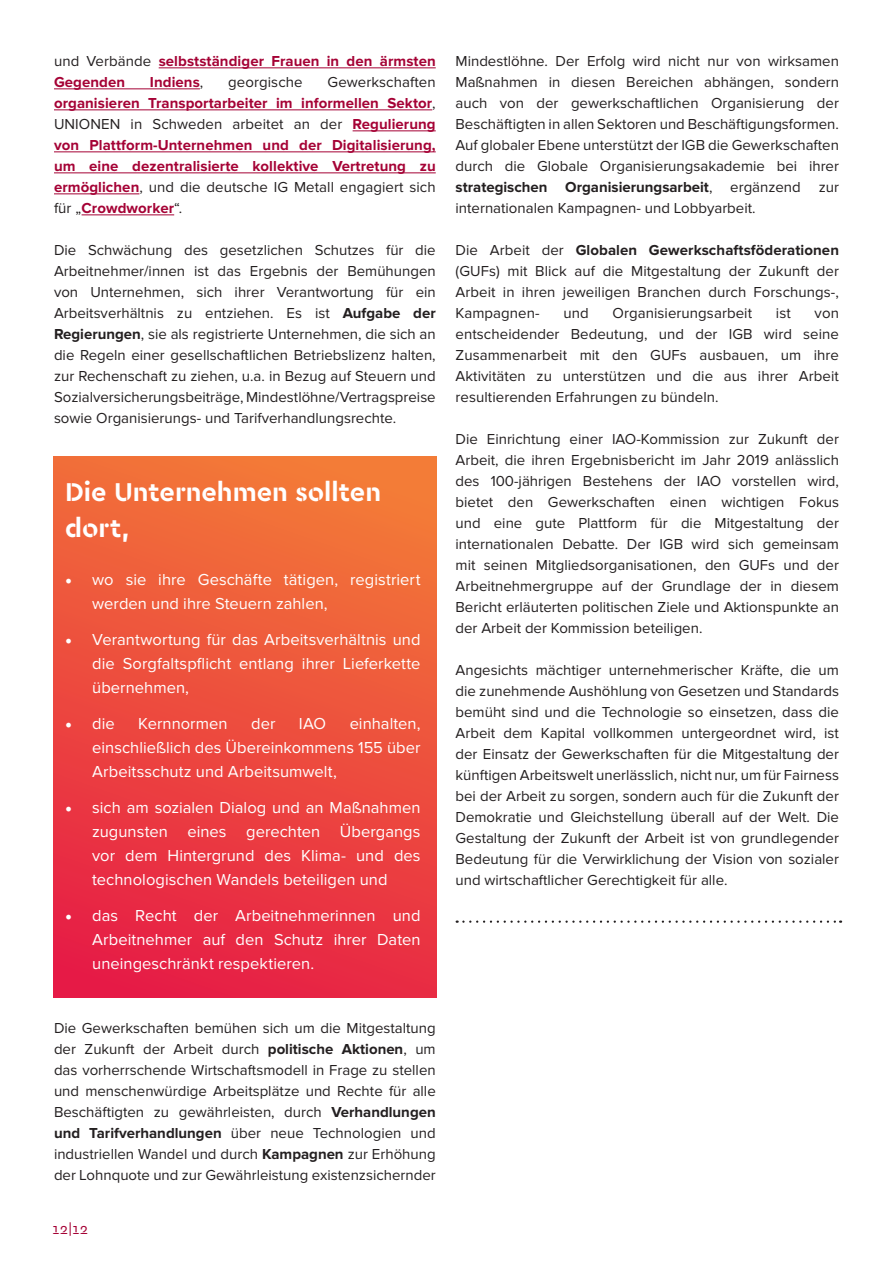
<style>
.page{position:relative;width:893px;height:1263px;background:#fff}
.page>*{position:absolute;margin:0;border:0;box-sizing:border-box;transform-origin:0 0}
.t1{font:700 27px/36px "Cera Stencil PRO";color:#fff}
.t2{font:16.5px/24px "Proxima Nova";letter-spacing:.005em;color:#fff;text-align:justify}
.t3{font:15px/21px "Proxima Nova";color:#231f20;text-align:justify}
.t4{font:700 15px/21px "Proxima Nova";letter-spacing:.005em;color:#a50235}
.t5{font:15px "Cera Stencil PRO";color:#a50235}
.s1{font-weight:400;color:#231f20}
.s2{font-weight:700}
.s3{font-family:"Minion Pro";font-size:18px}
</style>
<div class="page">
<hr style="left:159px;top:68px;width:277px;height:1px;background:#a50235">
<hr style="left:54px;top:89px;width:146px;height:1px;background:#a50235">
<hr style="left:54px;top:110px;width:378px;height:1px;background:#a50235">
<hr style="left:353px;top:131px;width:83px;height:1px;background:#a50235">
<hr style="left:54px;top:152px;width:382px;height:1px;background:#a50235">
<hr style="left:54px;top:173px;width:382px;height:1px;background:#a50235">
<hr style="left:54px;top:194px;width:85px;height:1px;background:#a50235">
<hr style="left:82px;top:215px;width:92px;height:1px;background:#a50235">
<div style="left:53px;top:456px;width:384px;height:542px;background:linear-gradient(to bottom,#f37937,#e72045)"></div>
<svg style="left:457px;top:920px;width:384px;height:3px"></svg>
<p class="t4" style="left:54px;top:51px;width:383px"><span class="s1">und Verbände</span> selbstständiger Frauen in den ärmsten<br>Gegenden</p>
<p class="t4" style="left:150px;top:72px;width:55px">Indiens<span class="s1">,</span></p>
<p class="t3" style="left:228px;top:72px;width:76px">georgische</p>
<p class="t4" style="left:54px;top:72px;width:383px;text-align:justify;text-indent:274px"><span class="s1">Gewerkschaften </span>organisieren Transportarbeiter im informellen Sektor<span class="s1">, UNIONEN in Schweden arbeitet an der</span> Regulierung von Plattform-Unternehmen und der Digitalisierung, um eine dezentralisierte kollektive Vertretung zu ermöglichen<span class="s1">, und die deutsche IG Metall engagiert sich für „</span>Crowdworker<span class="s1">“.</span></p>
<p class="t3" style="left:54px;top:240px;width:383px">Die Schwächung des gesetzlichen Schutzes für die Arbeitnehmer/innen ist das Ergebnis der Bemühungen von Unternehmen, sich ihrer Verantwortung für ein Arbeitsverhältnis zu entziehen. Es ist <span class="s2">Aufgabe der Regierungen</span>, sie als registrierte Unternehmen, die sich an die Regeln einer gesellschaftlichen Betriebslizenz halten, zur Rechenschaft zu ziehen, u.a. in Bezug auf Steuern und Sozialversicherungsbeiträge, Mindestlöhne/Vertragspreise sowie Organisierungs- und Tarifverhandlungsrechte.</p>
<h1 class="t1" style="left:65px;top:473px;width:317px">Die Unternehmen sollten dort,</h1>
<p class="t2" style="left:92px;top:568px;width:330px;text-indent:-27px"><span class="s3">•</span> wo sie ihre Geschäfte tätigen, registriert werden und ihre Steuern zahlen,</p>
<p class="t2" style="left:92px;top:628px;width:330px;text-indent:-27px"><span class="s3">•</span> Verantwortung für das Arbeitsverhältnis und die Sorgfaltspflicht entlang ihrer Lieferkette übernehmen,</p>
<p class="t2" style="left:65px;top:712px;width:51px"><span class="s3">•</span> die</p>
<p class="t2" style="left:138px;top:712px;width:91px">Kernnormen</p>
<p class="t2" style="left:251px;top:712px;width:26px">der</p>
<p class="t2" style="left:299px;top:712px;width:29px">IAO</p>
<p class="t2" style="left:92px;top:712px;width:330px;text-indent:257px">einhalten, einschließlich des Übereinkommens 155 über Arbeitsschutz und Arbeitsumwelt,</p>
<p class="t2" style="left:92px;top:796px;width:330px;text-indent:-27px"><span class="s3">•</span> sich am sozialen Dialog und an Maßnahmen zugunsten eines gerechten Übergangs vor dem Hintergrund des Klima- und des technologischen Wandels beteiligen und</p>
<p class="t2" style="left:92px;top:904px;width:330px;text-indent:-27px"><span class="s3">•</span> das Recht der Arbeitnehmerinnen und Arbeitnehmer auf den Schutz ihrer Daten uneingeschränkt respektieren.</p>
<p class="t3" style="left:456px;top:51px;width:385px">Mindestlöhne. Der Erfolg wird nicht nur von wirksamen Maßnahmen in diesen Bereichen abhängen, sondern auch von der gewerkschaftlichen Organisierung der Beschäftigten in allen Sektoren und Beschäftigungsformen.<br>Auf globaler Ebene unterstützt der IGB die Gewerkschaften durch die Globale Organisierungsakademie bei ihrer <span class="s2">strategischen Organisierungsarbeit</span>, ergänzend zur internationalen Kampagnen- und Lobbyarbeit.</p>
<p class="t3" style="left:456px;top:240px;width:385px">Die Arbeit der <span class="s2">Globalen Gewerkschaftsföderationen </span>(GUFs) mit Blick auf die Mitgestaltung der Zukunft der Arbeit in ihren jeweiligen Branchen durch Forschungs-, Kampagnen-</p>
<p class="t3" style="left:563px;top:303px;width:27px">und</p>
<p class="t3" style="left:612px;top:303px;width:141px">Organisierungsarbeit</p>
<p class="t3" style="left:776px;top:303px;width:16px">ist</p>
<p class="t3" style="left:456px;top:303px;width:385px;text-indent:359px">von entscheidender Bedeutung, und der IGB wird seine Zusammenarbeit mit den GUFs ausbauen, um ihre Aktivitäten zu unterstützen und die aus ihrer Arbeit resultierenden Erfahrungen zu bündeln.</p>
<p class="t3" style="left:456px;top:429px;width:385px">Die Einrichtung einer IAO-Kommission zur Zukunft der Arbeit, die ihren Ergebnisbericht im Jahr 2019 anlässlich des 100-jährigen Bestehens der IAO vorstellen wird, bietet den Gewerkschaften einen wichtigen Fokus und eine gute Plattform für die Mitgestaltung der internationalen Debatte. Der IGB wird sich gemeinsam mit seinen Mitgliedsorganisationen, den GUFs und der Arbeitnehmergruppe auf der Grundlage der in diesem Bericht erläuterten politischen Ziele und Aktionspunkte an der Arbeit der Kommission beteiligen.</p>
<p class="t3" style="left:456px;top:660px;width:385px">Angesichts mächtiger unternehmerischer Kräfte, die um die zunehmende Aushöhlung von Gesetzen und Standards bemüht sind und die Technologie so einsetzen, dass die Arbeit dem Kapital vollkommen untergeordnet wird, ist der Einsatz der Gewerkschaften für die Mitgestaltung der künftigen Arbeitswelt unerlässlich, nicht nur, um für Fairness bei der Arbeit zu sorgen, sondern auch für die Zukunft der Demokratie und Gleichstellung überall auf der Welt. Die Gestaltung der Zukunft der Arbeit ist von grundlegender Bedeutung für die Verwirklichung der Vision von sozialer und wirtschaftlicher Gerechtigkeit für alle.</p>
<p class="t3" style="left:54px;top:1018px;width:383px">Die Gewerkschaften bemühen sich um die Mitgestaltung der Zukunft der Arbeit durch <span class="s2">politische Aktionen</span>, um das vorherrschende Wirtschaftsmodell in Frage zu stellen und menschenwürdige Arbeitsplätze und Rechte für alle Beschäftigten zu gewährleisten, durch <span class="s2">Verhandlungen und Tarifverhandlungen</span> über neue Technologien und industriellen Wandel und durch <span class="s2">Kampagnen</span> zur Erhöhung der Lohnquote und zur Gewährleistung existenzsichernder</p>
<p class="t5" style="left:52px;top:1219px;width:37px">12|12</p>
</div>
